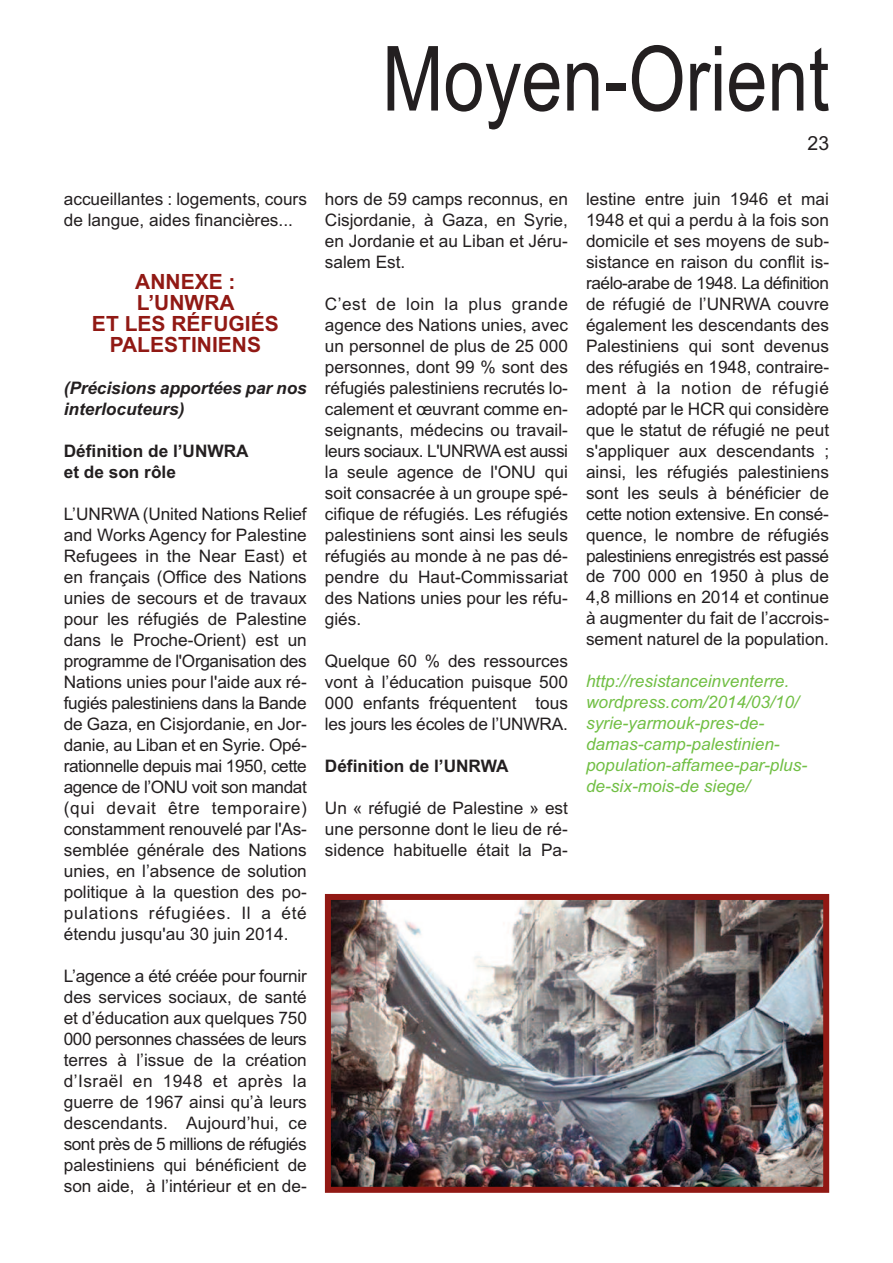
<style>
.page{position:relative;width:893px;height:1263px;background:#fff}
.page>*{position:absolute;margin:0;border:0;box-sizing:border-box;transform-origin:0 0}
.t1{font:90px "Arial Narrow";color:#231f20}
.t2{font:700 21px/21px "Arial";color:#911914;text-align:center}
.t3{font:19.5px "Arial";color:#231f20}
.t4{font:17.25px/21px "Arial";color:#231f20;text-align:justify}
.t5{font:italic 17.25px/21px "Arial";color:#71bf44}
.t6{font:700 17.25px/21px "Arial";color:#231f20}
.t7{font:italic 700 17.25px/21px "Arial";letter-spacing:-.005em;color:#231f20}
</style>
<div class="page">
<img style="left:332px;top:901px;width:490px;height:285px">
<div style="left:325px;top:894px;width:504px;height:299px;border:6px solid #911914"></div>
<p class="t4" style="left:64px;top:188px;width:245px">accueillantes : logements, cours de langue, aides financières...</p>
<p class="t2" style="left:92px;top:271px;width:188px">ANNEXE :<br>L’UNWRA<br>ET LES RÉFUGIÉS<br>PALESTINIENS</p>
<p class="t7" style="left:64px;top:377px;width:245px">(Précisions apportées par nos interlocuteurs)</p>
<p class="t6" style="left:64px;top:440px;width:186px">DÉFINITION DE L’UNWRA<br>ET DE SON RÔLE</p>
<p class="t4" style="left:64px;top:503px;width:245px">L’UNRWA (United Nations Relief and Works Agency for Palestine Refugees in the Near East) et en français (Office des Nations unies de secours et de travaux pour les réfugiés de Palestine dans le Proche-Orient) est un programme de l'Organisation des Nations unies pour l'aide aux ré&shy;fugiés palestiniens dans la Bande de Gaza, en Cisjordanie, en Jor&shy;danie, au Liban et en Syrie. Opé&shy;rationnelle depuis mai 1950, cette agence de l’ONU voit son mandat (qui devait être temporaire) constamment renouvelé par l'As&shy;semblée générale des Nations unies, en l’absence de solution politique à la question des po&shy;pulations réfugiées. Il a été étendu jusqu'au 30 juin 2014.</p>
<p class="t4" style="left:64px;top:965px;width:245px">L’agence a été créée pour fournir des services sociaux, de santé et d’éducation aux quelques 750<br>000 personnes chassées de leurs terres à l’issue de la création d’Israël en 1948 et après la guerre de 1967 ainsi qu’à leurs descendants. Aujourd’hui, ce sont près de 5 millions de réfugiés palestiniens qui bénéficient de son aide, à l’intérieur et en de-</p>
<h1 class="t1" style="left:382px;top:27px;width:449px">Moyen-Orient</h1>
<p class="t4" style="left:325px;top:188px;width:245px">hors de 59 camps reconnus, en Cisjordanie, à Gaza, en Syrie, en Jordanie et au Liban et Jéru&shy;salem Est.</p>
<p class="t4" style="left:325px;top:293px;width:245px">C’est de loin la plus grande agence des Nations unies, avec un personnel de plus de 25 000 personnes, dont 99 % sont des réfugiés palestiniens recrutés lo&shy;calement et œuvrant comme en&shy;seignants, médecins ou travail&shy;leurs sociaux. L'UNRWA est aussi la seule agence de l'ONU qui soit consacrée à un groupe spé&shy;cifique de réfugiés. Les réfugiés palestiniens sont ainsi les seuls réfugiés au monde à ne pas dé&shy;pendre du Haut-Commissariat des Nations unies pour les réfu&shy;giés.</p>
<p class="t4" style="left:325px;top:650px;width:245px">Quelque 60 % des ressources vont à l’éducation puisque 500<br>000 enfants fréquentent tous les jours les écoles de l’UNWRA.</p>
<p class="t6" style="left:325px;top:755px;width:185px">DÉFINITION DE L’UNRWA</p>
<p class="t4" style="left:325px;top:797px;width:245px">Un « réfugié de Palestine » est une personne dont le lieu de ré&shy;sidence habituelle était la Pa-</p>
<p class="t3" style="left:807px;top:132px;width:23px">23</p>
<p class="t4" style="left:586px;top:188px;width:245px">lestine entre juin 1946 et mai 1948 et qui a perdu à la fois son domicile et ses moyens de sub&shy;sistance en raison du conflit is&shy;raélo-arabe de 1948. La définition de réfugié de l’UNRWA couvre également les descendants des Palestiniens qui sont devenus des réfugiés en 1948, contraire&shy;ment à la notion de réfugié adopté par le HCR qui considère que le statut de réfugié ne peut s'appliquer aux descendants ; ainsi, les réfugiés palestiniens sont les seuls à bénéficier de cette notion extensive. En consé&shy;quence, le nombre de réfugiés palestiniens enregistrés est passé de 700 000 en 1950 à plus de 4,8 millions en 2014 et continue à augmenter du fait de l’accrois&shy;sement naturel de la population.</p>
<p class="t5" style="left:586px;top:671px;width:222px">http://resistanceinventerre. wordpress.com/2014/03/10/ syrie-yarmouk-pres-de&shy;damas-camp-palestinien&shy;population-affamee-par-plus&shy;de-six-mois-de siege/</p>
</div>
